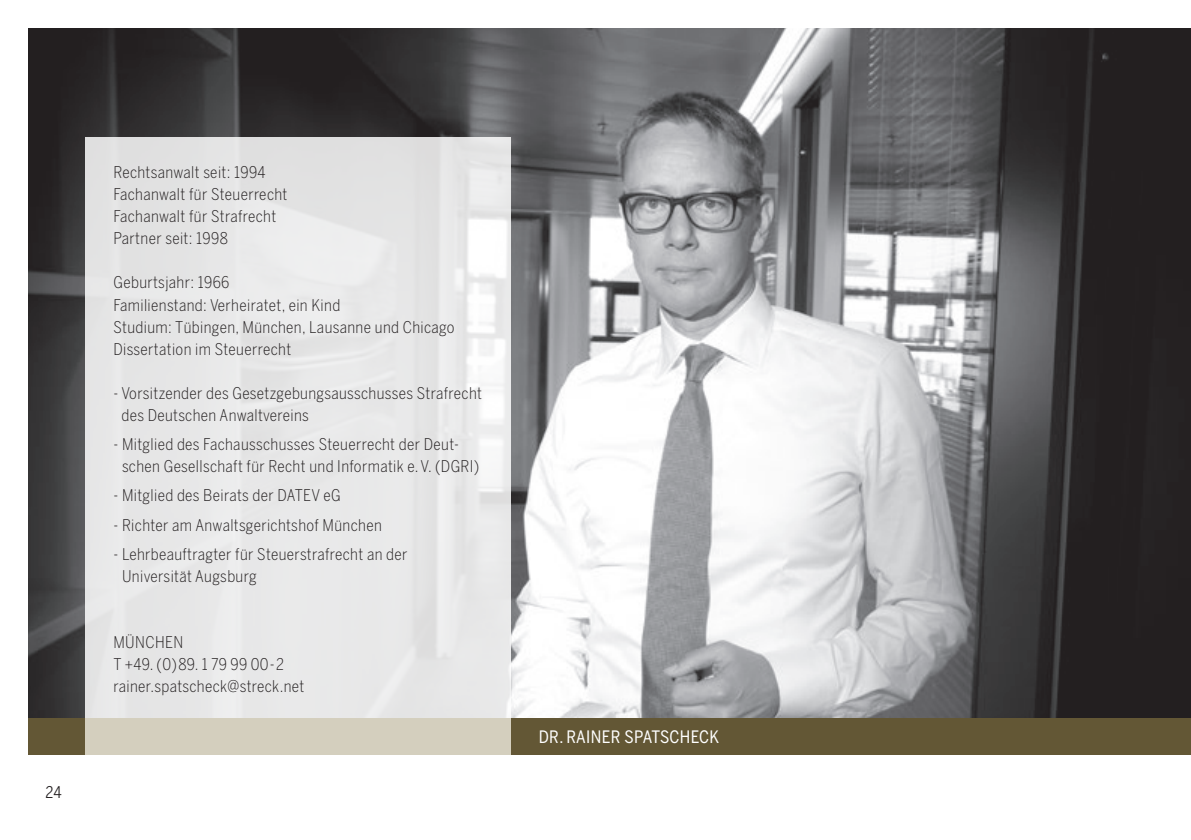
<style>
.page{position:relative;width:1191px;height:840px;background:#fff}
.page>*{position:absolute;margin:0;border:0;box-sizing:border-box;transform-origin:0 0}
.t1{font:17px "Benton Sans Cond";letter-spacing:.02em;color:#fff}
.t2{font:300 16px/22px "Benton Sans Cond";letter-spacing:.025em;color:#231f20}
.t3{font:16px "Benton Sans Cond";color:#231f20}
</style>
<div class="page">
<img style="left:28px;top:28px;width:1163px;height:689px">
<div style="left:28px;top:717px;width:1163px;height:37px;background:#635735"></div>
<div style="left:85px;top:137px;width:425px;height:580px;background:#e7e7e8"></div>
<div style="left:85px;top:717px;width:425px;height:37px;background:#d4cfbe"></div>
<p class="t3" style="left:45px;top:782px;width:18px">24</p>
<p class="t2" style="left:113px;top:161px;width:175px">Rechtsanwalt seit: 1994<br>Fachanwalt für Steuerrecht<br>Fachanwalt für Strafrecht<br>Partner seit: 1998</p>
<p class="t2" style="left:113px;top:271px;width:343px">Geburtsjahr: 1966<br>Familienstand: Verheiratet, ein Kind<br>Studium: Tübingen, München, Lausanne und Chicago Dissertation im Steuerrecht</p>
<p class="t2" style="left:121px;top:381px;width:362px;text-indent:-8px">- Vorsitzender des Gesetzgebungsausschusses Strafrecht des Deutschen Anwaltvereins</p>
<p class="t2" style="left:122px;top:433px;width:359px;text-indent:-9px">- Mitglied des Fachausschusses Steuerrecht der Deut&shy;schen Gesellschaft für Recht und -Informatik e.V. (DGRI)</p>
<p class="t2" style="left:113px;top:484px;width:229px">- Mitglied des Beirats der DATEV eG</p>
<p class="t2" style="left:113px;top:513px;width:270px">- Richter am Anwaltsgerichtshof München</p>
<p class="t2" style="left:122px;top:543px;width:287px;text-indent:-9px">- Lehrbeauftragter für Steuerstrafrecht an der<br>Universität Augsburg</p>
<p class="t2" style="left:113px;top:631px;width:192px">MÜNCHEN<br>T +49. (0)89. 1 79 99 00-2 rainer.spatscheck@streck.net</p>
<p class="t1" style="left:539px;top:726px;width:182px">DR. RAINER SPATSCHECK</p>
</div>
